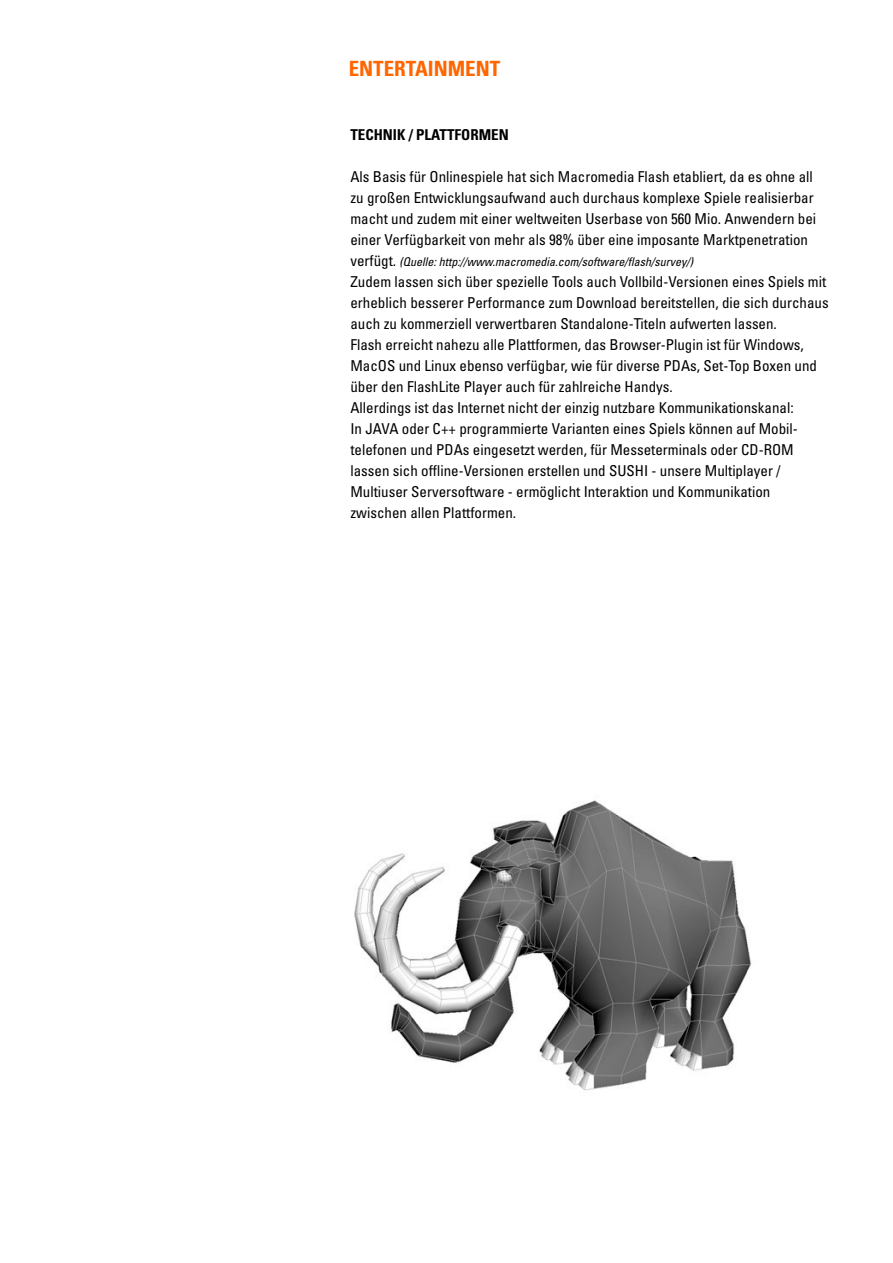
<style>
.page{position:relative;width:893px;height:1263px;background:#fff}
.page>*{position:absolute;margin:0;border:0;box-sizing:border-box;transform-origin:0 0}
.t1{font:700 condensed 21px "Univers";color:#f60}
.t2{font:condensed 15px/21px "Univers";color:#000}
.t3{font:700 condensed 15px "Univers";color:#000}
.t4{font:italic condensed 12px "Univers";color:#000}
.s1{font-style:normal;font-size:15px}
</style>
<div class="page">
<img style="left:354px;top:800px;width:398px;height:291px">
<p class="t1" style="left:349px;top:55px;width:153px">ENTERTAINMENT</p>
<p class="t3" style="left:350px;top:125px;width:160px">TECHNIK / PLATTFORMEN</p>
<p class="t2" style="left:350px;top:166px;width:467px">Als Basis für Onlinespiele hat sich Macromedia Flash etabliert, da es ohne all zu großen Entwicklungsaufwand auch durchaus komplexe Spiele realisierbar macht und zudem mit einer weltweiten Userbase von 560 Mio. Anwendern bei einer Verfügbarkeit von mehr als 98% über eine imposante Marktpenetration</p>
<p class="t4" style="left:350px;top:254px;width:344px"><span class="s1">verfügt.</span> (Quelle: http://www.macromedia.com/software/flash/survey/)</p>
<p class="t2" style="left:350px;top:271px;width:480px">Zudem lassen sich über spezielle Tools auch Vollbild-Versionen eines Spiels mit erheblich besserer Performance zum Download bereitstellen, die sich durchaus auch zu kommerziell verwertbaren Standalone-Titeln aufwerten lassen.<br>Flash erreicht nahezu alle Plattformen, das Browser-Plugin ist für Windows, MacOS und Linux ebenso verfügbar, wie für diverse PDAs, Set-Top Boxen und über den FlashLite Player auch für zahlreiche Handys.</p>
<p class="t2" style="left:350px;top:397px;width:449px">Allerdings ist das Internet nicht der einzig nutzbare Kommunikationskanal:<br>In JAVA oder C++ programmierte Varianten eines Spiels können auf Mobil&shy;telefonen und PDAs eingesetzt werden, für Messeterminals oder CD-ROM lassen sich offline-Versionen erstellen und SUSHI - unsere Multiplayer / Multiuser Serversoftware - ermöglicht Interaktion und Kommunikation zwischen allen Plattformen.</p>
</div>
